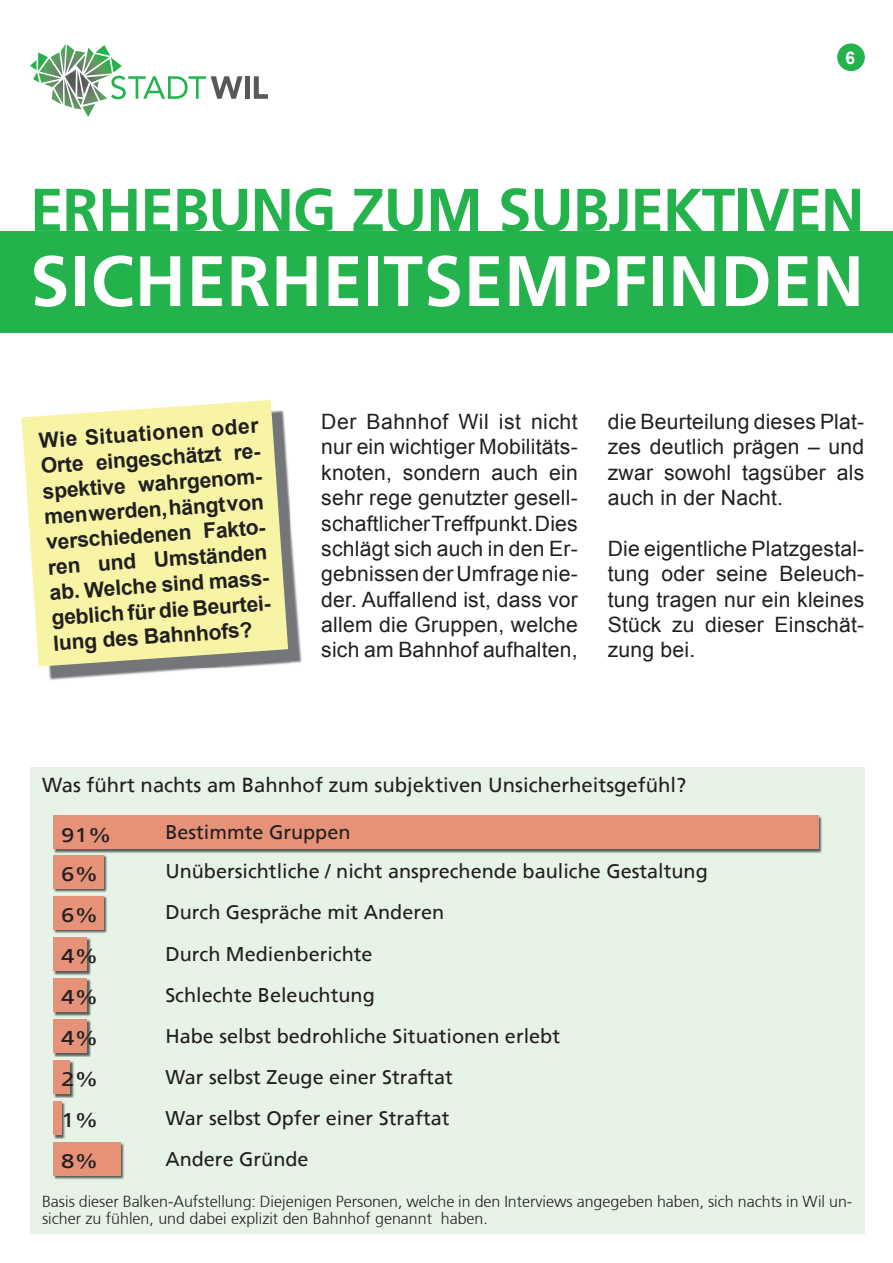
<style>
.page{position:relative;width:893px;height:1263px;background:#fff}
.page>*{position:absolute;margin:0;border:0;box-sizing:border-box;transform-origin:0 0}
.t1{font:700 71.25px "Frutiger";letter-spacing:.01em;color:#fff}
.t2{font:700 60.3px "Frutiger";letter-spacing:-.02em;color:#23b24b}
.t3{font:21.15px/25.3px "Arial";letter-spacing:.01em;color:#231f20;text-align:justify}
.t4{font:700 21.15px/25.3px "Arial";color:#231f20}
.t5{font:20.25px "Frutiger";color:#231f20}
.t6{font:19.8px/41px "Frutiger";color:#231f20}
.t7{font:19.8px/41px "Frutiger";color:#231f20;text-align:justify;scale:1.21 1}
.t8{font:700 17.4px "Arial";color:#fff}
.t9{font:300 16.05px/17px "Frutiger";color:#231f20}
</style>
<div class="page">
<div style="left:245px;top:76px;width:5px;height:23px;background:#57585a"></div>
<svg style="left:254px;top:76px;width:14px;height:23px"></svg>
<svg style="left:30px;top:44px;width:212px;height:73px"></svg>
<img style="left:48px;top:473px;width:254px;height:207px">
<svg style="left:21px;top:400px;width:267px;height:267px;background:#f1eda8"></svg>
<div style="left:0;top:231px;width:893px;height:102px;background:#23b24b"></div>
<div style="left:838px;top:44px;width:26px;height:27px;background:#23b24b;border-radius:50%"></div>
<div style="left:838px;top:44px;width:26px;height:27px;border:1px solid #23b24b;border-radius:50%"></div>
<div style="left:30px;top:767px;width:834px;height:466px;background:#e7f3e6"></div>
<img style="left:54px;top:938px;width:37px;height:37px">
<div style="left:53px;top:937px;width:34px;height:34px;background:#e59279"></div>
<img style="left:54px;top:979px;width:37px;height:37px">
<div style="left:53px;top:978px;width:34px;height:34px;background:#e59279"></div>
<img style="left:54px;top:1020px;width:37px;height:37px">
<div style="left:53px;top:1019px;width:34px;height:34px;background:#e59279"></div>
<img style="left:54px;top:1061px;width:20px;height:37px">
<div style="left:53px;top:1060px;width:17px;height:34px;background:#e59279"></div>
<img style="left:54px;top:1102px;width:11px;height:37px">
<div style="left:53px;top:1101px;width:9px;height:34px;background:#e59279"></div>
<img style="left:54px;top:1143px;width:70px;height:37px">
<div style="left:53px;top:1142px;width:68px;height:34px;background:#e59279"></div>
<img style="left:54px;top:816px;width:768px;height:37px">
<div style="left:53px;top:815px;width:766px;height:34px;background:#e59279"></div>
<img style="left:53px;top:855px;width:54px;height:37px">
<div style="left:53px;top:855px;width:51px;height:33px;background:#e59279"></div>
<img style="left:53px;top:896px;width:54px;height:37px">
<div style="left:53px;top:896px;width:51px;height:33px;background:#e59279"></div>
<p class="t8" style="left:845px;top:46px;width:11px">6</p>
<h2 class="t2" style="left:30px;top:175px;width:836px">ERHEBUNG ZUM SUBJEKTIVEN</h2>
<h1 class="t1" style="left:30px;top:239px;width:835px">SICHERHEITSEMPFINDEN</h1>
<p class="t4" style="left:38px;top:429px;width:225px;rotate:-4deg">Wie Situationen oder<br>Orte eingeschätzt re&shy;spektive wahrgenom&shy;men werden, hängt von verschiedenen Fakto&shy;ren und Umständen ab. Welche sind mass&shy;geblich für die Beurtei&shy;lung des Bahnhofs?</p>
<p class="t3" style="left:321px;top:409px;width:258px">Der Bahnhof Wil ist nicht nur ein wichtiger Mobilitäts&shy;knoten, sondern auch ein sehr rege genutzter gesell&shy;schaftlicher Treffpunkt. Dies schlägt sich auch in den Er&shy;gebnissen der Umfrage nie&shy;der. Auffallend ist, dass vor allem die Gruppen, welche sich am Bahnhof aufhalten,</p>
<p class="t3" style="left:608px;top:409px;width:258px">die Beurteilung dieses Plat&shy;zes deutlich prägen – und zwar sowohl tagsüber als auch in der Nacht.</p>
<p class="t3" style="left:608px;top:536px;width:258px">Die eigentliche Platzgestal&shy;tung oder seine Beleuch&shy;tung tragen nur ein kleines Stück zu dieser Einschät&shy;zung bei.</p>
<p class="t5" style="left:42px;top:773px;width:646px">Was führt nachts am Bahnhof zum subjektiven Unsicherheitsgefühl?</p>
<p class="t7" style="left:61px;top:815px;width:43px;line-height:40px;text-align:left">91%<br>6%<br>6%</p>
<p class="t7" style="left:61px;top:936px;width:32px">4% 4% 4% 2% 1% 8%</p>
<p class="t6" style="left:165px;top:812px;width:544px;line-height:40px">Bestimmte Gruppen<br>Unübersichtliche / nicht ansprechende bauliche Gestaltung<br>Durch Gespräche mit Anderen</p>
<p class="t6" style="left:165px;top:934px;width:396px">Durch Medienberichte<br>Schlechte Beleuchtung<br>Habe selbst bedrohliche Situationen erlebt<br>War selbst Zeuge einer Straftat<br>War selbst Opfer einer Straftat<br>Andere Gründe</p>
<p class="t9" style="left:42px;top:1193px;width:812px">Basis dieser Balken-Aufstellung: Diejenigen Personen, welche in den Interviews angegeben haben, sich nachts in Wil un&shy;sicher zu fühlen, und dabei explizit den Bahnhof genannt haben.</p>
</div>
